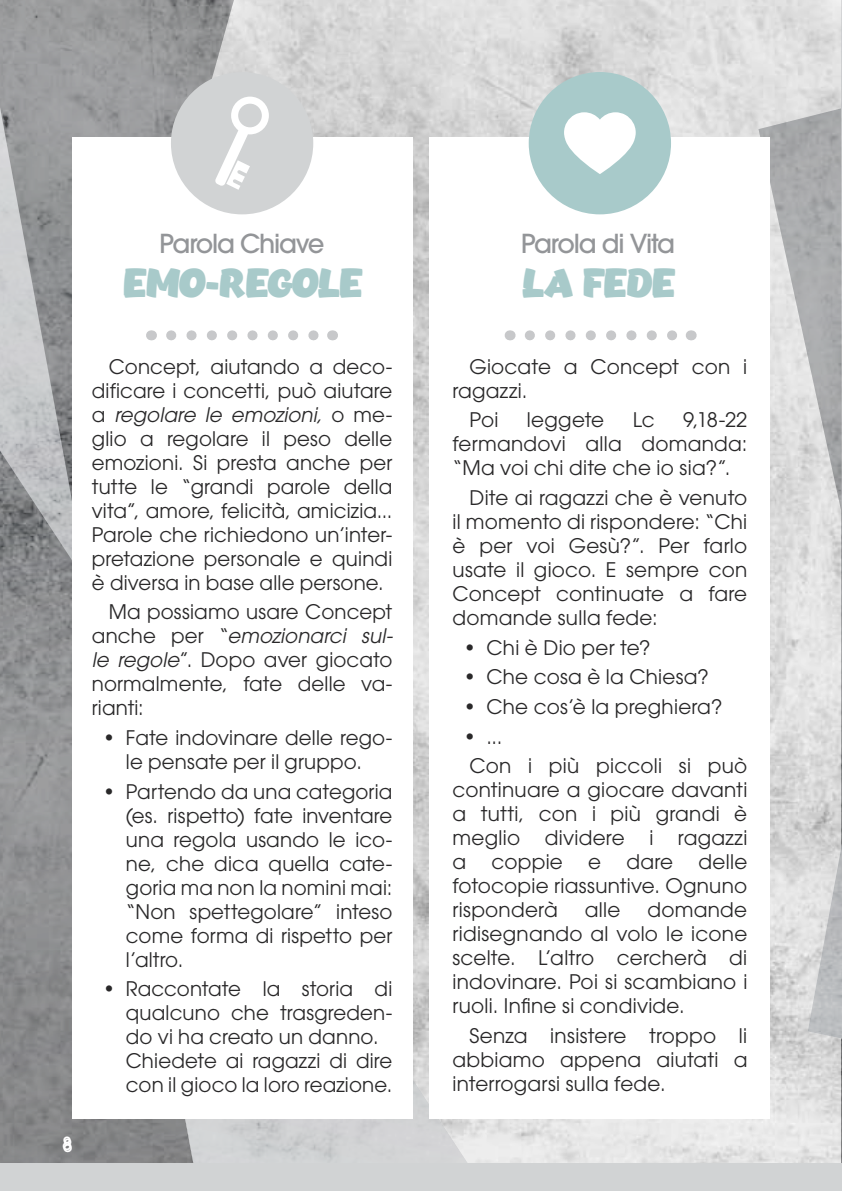
<style>
.page{position:relative;width:842px;height:1191px;background:#fff}
.page>*{position:absolute;margin:0;border:0;box-sizing:border-box;transform-origin:0 0}
.t1{font:italic 700 40px "Chekharda";letter-spacing:-.065em;color:#a8caca}
.t2{font:500 26px "ITC Avant Garde Std";letter-spacing:-.05em;color:#939598}
.t3{font:20px/24px "ITC Avant Garde Std";letter-spacing:.01em;color:#292829;text-align:justify}
.t4{font:500 18px "ITC Avant Garde Std";color:#fff}
.s1{font-style:italic}
</style>
<div class="page">
<img style="left:0;top:0;width:842px;height:1163px">
<div style="left:430px;top:138px;width:340px;height:981px;background:#fff"></div>
<div style="left:72px;top:138px;width:340px;height:981px;background:#fff"></div>
<div style="left:171px;top:72px;width:142px;height:142px;background:#d1d3d4;border-radius:50%"></div>
<div style="left:529px;top:72px;width:142px;height:142px;background:#a8caca;border-radius:50%"></div>
<svg style="left:215px;top:97px;width:54px;height:93px"></svg>
<svg style="left:564px;top:112px;width:72px;height:62px"></svg>
<svg style="left:171px;top:330px;width:148px;height:10px"></svg>
<svg style="left:530px;top:330px;width:147px;height:10px"></svg>
<div style="left:0;top:1163px;width:842px;height:28px;background:#d1d3d4"></div>
<h2 class="t2" style="left:160px;top:226px;width:166px">Parola Chiave</h2>
<h2 class="t2" style="left:521px;top:226px;width:156px">Parola di Vita</h2>
<h1 class="t1" style="left:122px;top:255px;width:243px">EMO-REGOLE</h1>
<h1 class="t1" style="left:522px;top:255px;width:156px">LA FEDE</h1>
<p class="t4" style="left:63px;top:1133px;width:11px">8</p>
<p class="t3" style="left:92px;top:354px;width:302px;text-indent:17px">Concept, aiutando a deco&shy;dificare i concetti, può aiutare a <span class="s1">regolare le emozioni,</span> o me&shy;glio a regolare il peso delle emozioni. Si presta anche per tutte le “grandi parole della vita”, amore, felicità, amicizia...<br>Parole che richiedono un’inter&shy;pretazione personale e quindi è diversa in base alle persone.</p>
<p class="t3" style="left:92px;top:599px;width:303px;text-indent:17px">Ma possiamo usare Concept anche per “<span class="s1">emozionarci sul&shy;le regole</span>”. Dopo aver giocato normalmente, fate delle va&shy;rianti:</p>
<p class="t3" style="left:103px;top:725px;width:291px;text-align:center">• Fate indovinare delle rego&shy;le pensate per il gruppo.</p>
<p class="t3" style="left:126px;top:779px;width:268px;text-indent:-23px">• Partendo da una categoria (es. rispetto) fate inventare una regola usando le ico&shy;ne, che dica quella cate&shy;goria ma non la nomini mai: “Non spettegolare” inteso come forma di rispetto per l’altro.</p>
<p class="t3" style="left:126px;top:976px;width:268px;text-align:left;text-indent:-23px">• Raccontate la storia di qualcuno che trasgreden&shy;do vi ha creato un danno.<br>Chiedete ai ragazzi di dire con il gioco la loro reazione.</p>
<p class="t3" style="left:452px;top:354px;width:296px;text-indent:17px">Giocate a Concept con i ragazzi.</p>
<p class="t3" style="left:469px;top:407px;width:30px">Poi</p>
<p class="t3" style="left:527px;top:407px;width:79px">leggete</p>
<p class="t3" style="left:633px;top:407px;width:24px">Lc</p>
<p class="t3" style="left:452px;top:407px;width:296px;text-indent:231px">9,18-22 fermandovi alla domanda: “Ma voi chi dite che io sia?”.</p>
<p class="t3" style="left:452px;top:485px;width:296px;text-indent:17px">Dite ai ragazzi che è venuto il momento di rispondere: “Chi è per voi Gesù?”. Per farlo usate il gioco. E sempre con Concept continuate a fare domande sulla fede:</p>
<p class="t3" style="left:464px;top:635px;width:188px">• Chi è Dio per te?</p>
<p class="t3" style="left:464px;top:664px;width:247px">• Che cosa è la Chiesa?</p>
<p class="t3" style="left:464px;top:694px;width:260px">• Che cos’è la preghiera?</p>
<p class="t3" style="left:464px;top:721px;width:285px;line-height:29.6px">• ...<br>Con i più piccoli si può</p>
<p class="t3" style="left:452px;top:777px;width:296px">continuare a giocare davanti a tutti, con i più grandi è meglio dividere i ragazzi a</p>
<p class="t3" style="left:452px;top:849px;width:296px;text-indent:246px">delle fotocopie riassuntive. Ognuno risponderà</p>
<p class="t3" style="left:491px;top:849px;width:73px">coppie</p>
<p class="t3" style="left:588px;top:849px;width:14px">e</p>
<p class="t3" style="left:626px;top:849px;width:48px">dare</p>
<p class="t3" style="left:452px;top:897px;width:296px;text-indent:195px">domande ridisegnando al volo le icone scelte. L’altro cercherà di indovinare. Poi si scambiano i ruoli. Infine si condivide.</p>
<p class="t3" style="left:452px;top:1023px;width:296px;text-indent:17px">Senza insistere troppo li abbiamo appena aiutati a interrogarsi sulla fede.</p>
<p class="t3" style="left:585px;top:897px;width:37px">alle</p>
</div>
